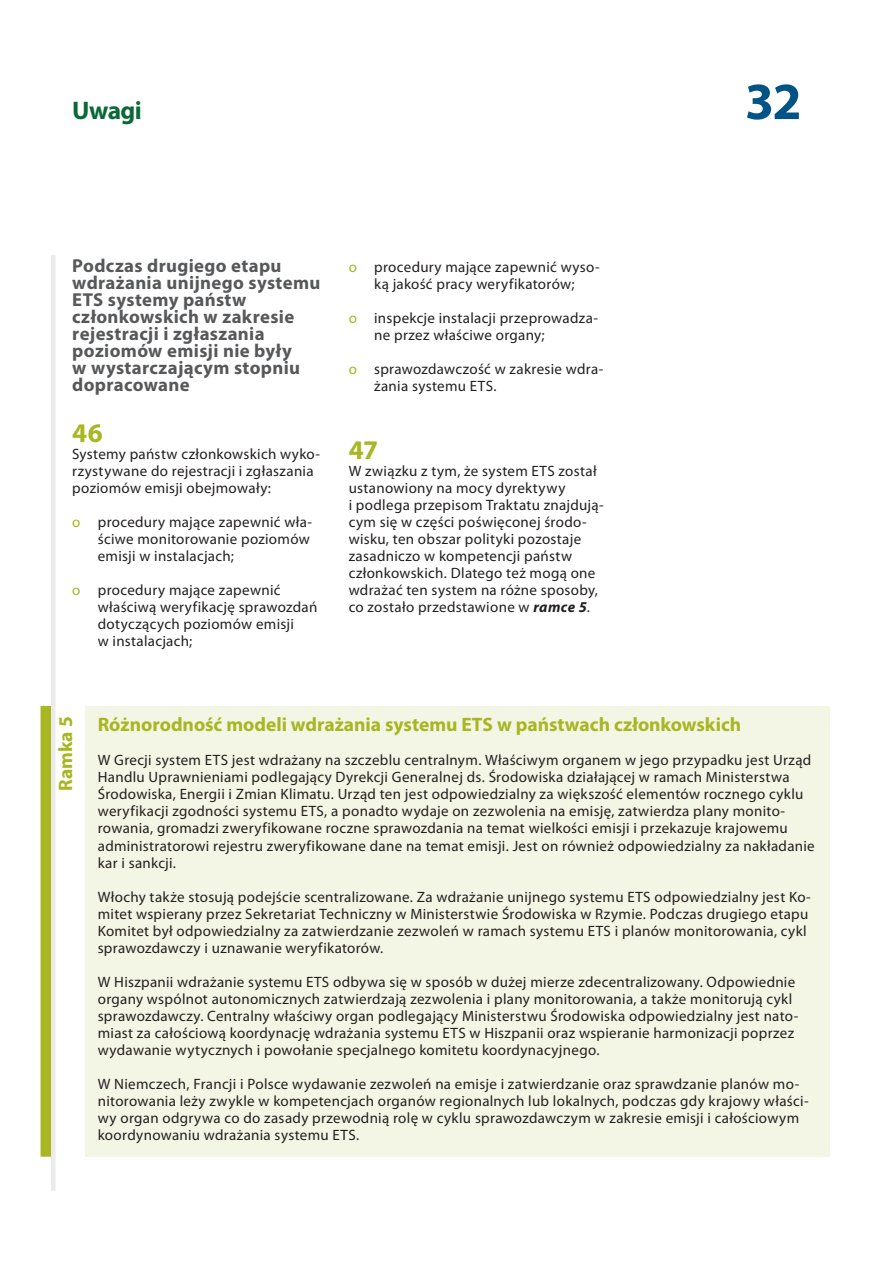
<style>
.page{position:relative;width:893px;height:1263px;background:#fff}
.page>*{position:absolute;margin:0;border:0;box-sizing:border-box;transform-origin:0 0}
.t1{font:700 52.5px "Myriad Pro";color:#015386}
.E_05_-_CHAP__1__TEXT{font:700 27px "Myriad Pro";color:#a7b621}
.t2{font:700 25.5px "Myriad Pro";letter-spacing:-.025em;color:#0b6938}
.F_02_-_BOX_TITRE_COL{font:700 19.5px "Myriad Pro";color:#a7b621}
.F_01_-_GREEN_BOX_NUM{font:700 19.5px "Myriad Pro";color:#a7b621}
.E_03_-_CHAP__TITRE_A{font:700 18.75px/17px "Myriad Pro";letter-spacing:.02em;color:#57585a}
.F_04_-_BOX_TEXTE{font:15px/17px "Myriad Pro";letter-spacing:.02em;color:#231f20}
.E_05_-_CHAP__1__TEXT-2{font:15px/17px "Myriad Pro";letter-spacing:.02em;color:#231f20}
.s1{color:#a7b621}
.s2{font-weight:700;font-style:italic}
</style>
<div class="page">
<div style="left:51px;top:255px;width:5px;height:936px;background:#ebebeb"></div>
<div style="left:85px;top:706px;width:744px;height:451px;background:#f4f6e5"></div>
<div style="left:41px;top:706px;width:10px;height:451px;background:#a7b621"></div>
<h3 class="t2" style="left:72px;top:94px;width:71px">Uwagi</h3>
<p class="E_03_-_CHAP__TITRE_A" style="left:72px;top:257px;width:250px">Podczas drugiego etapu wdrażania unijnego systemu<br>ETS systemy państw członkowskich w zakresie rejestracji i zgłaszania poziomów emisji nie były<br>w wystarczającym stopniu dopracowane</p>
<p class="E_05_-_CHAP__1__TEXT" style="left:72px;top:416px;width:32px">46</p>
<p class="E_05_-_CHAP__1__TEXT-2" style="left:72px;top:445px;width:249px">Systemy państw członkowskich wyko&shy;rzystywane do rejestracji i zgłaszania poziomów emisji obejmowały:</p>
<p class="F_04_-_BOX_TEXTE" style="left:98px;top:514px;width:216px;text-indent:-26px"><span class="s1">ο</span> procedury mające zapewnić wła&shy;ściwe monitorowanie poziomów emisji w instalacjach;</p>
<p class="F_04_-_BOX_TEXTE" style="left:98px;top:582px;width:221px;text-indent:-26px"><span class="s1">ο</span> procedury mające zapewnić właściwą weryfikację sprawozdań dotyczących poziomów emisji<br>w instalacjach;</p>
<p class="F_04_-_BOX_TEXTE" style="left:349px;top:258px;width:253px;text-align:center"><span class="s1">ο</span> procedury mające zapewnić wyso&shy;ką jakość pracy weryfikatorów;</p>
<p class="F_04_-_BOX_TEXTE" style="left:374px;top:309px;width:225px;text-indent:-26px"><span class="s1">ο</span> inspekcje instalacji przeprowadza&shy;ne przez właściwe organy;</p>
<p class="F_04_-_BOX_TEXTE" style="left:374px;top:360px;width:231px;text-indent:-26px"><span class="s1">ο</span> sprawozdawczość w zakresie wdra&shy;żania systemu ETS.</p>
<p class="E_05_-_CHAP__1__TEXT" style="left:349px;top:433px;width:31px">47</p>
<p class="E_05_-_CHAP__1__TEXT-2" style="left:349px;top:462px;width:257px">W związku z tym, że system ETS został ustanowiony na mocy dyrektywy<br>i podlega przepisom Traktatu znajdują&shy;cym się w części poświęconej środo&shy;wisku, ten obszar polityki pozostaje zasadniczo w kompetencji państw członkowskich. Dlatego też mogą one wdrażać ten system na różne sposoby, co zostało przedstawione w <span class="s2">ramce 5</span>.</p>
<h1 class="t1" style="left:745px;top:67px;width:58px">32</h1>
<p class="F_01_-_GREEN_BOX_NUM" style="left:53px;top:791px;width:76px;rotate:-90deg">Ramka 5</p>
<p class="F_02_-_BOX_TITRE_COL" style="left:98px;top:712px;width:645px">Różnorodność modeli wdrażania systemu ETS w państwach członkowskich</p>
<p class="F_04_-_BOX_TEXTE" style="left:98px;top:752px;width:718px">W Grecji system ETS jest wdrażany na szczeblu centralnym. Właściwym organem w jego przypadku jest Urząd Handlu Uprawnieniami podlegający Dyrekcji Generalnej ds. Środowiska działającej w ramach Ministerstwa Środowiska, Energii i Zmian Klimatu. Urząd ten jest odpowiedzialny za większość elementów rocznego cyklu weryfikacji zgodności systemu ETS, a ponadto wydaje on zezwolenia na emisję, zatwierdza plany monito&shy;rowania, gromadzi zweryfikowane roczne sprawozdania na temat wielkości emisji i przekazuje krajowemu administratorowi rejestru zweryfikowane dane na temat emisji. Jest on również odpowiedzialny za nakładanie kar i sankcji.</p>
<p class="F_04_-_BOX_TEXTE" style="left:98px;top:888px;width:715px">Włochy także stosują podejście scentralizowane. Za wdrażanie unijnego systemu ETS odpowiedzialny jest Ko&shy;mitet wspierany przez Sekretariat Techniczny w Ministerstwie Środowiska w Rzymie. Podczas drugiego etapu Komitet był odpowiedzialny za zatwierdzanie zezwoleń w ramach systemu ETS i planów monitorowania, cykl sprawozdawczy i uznawanie weryfikatorów.</p>
<p class="F_04_-_BOX_TEXTE" style="left:98px;top:973px;width:702px">W Hiszpanii wdrażanie systemu ETS odbywa się w sposób w dużej mierze zdecentralizowany. Odpowiednie organy wspólnot autonomicznych zatwierdzają zezwolenia i plany monitorowania, a także monitorują cykl sprawozdawczy. Centralny właściwy organ podlegający Ministerstwu Środowiska odpowiedzialny jest nato&shy;miast za całościową koordynację wdrażania systemu ETS w Hiszpanii oraz wspieranie harmonizacji poprzez wydawanie wytycznych i powołanie specjalnego komitetu koordynacyjnego.</p>
<p class="F_04_-_BOX_TEXTE" style="left:98px;top:1075px;width:712px">W Niemczech, Francji i Polsce wydawanie zezwoleń na emisje i zatwierdzanie oraz sprawdzanie planów mo&shy;nitorowania leży zwykle w kompetencjach organów regionalnych lub lokalnych, podczas gdy krajowy właści&shy;wy organ odgrywa co do zasady przewodnią rolę w cyklu sprawozdawczym w zakresie emisji i całościowym koordynowaniu wdrażania systemu ETS.</p>
</div>
